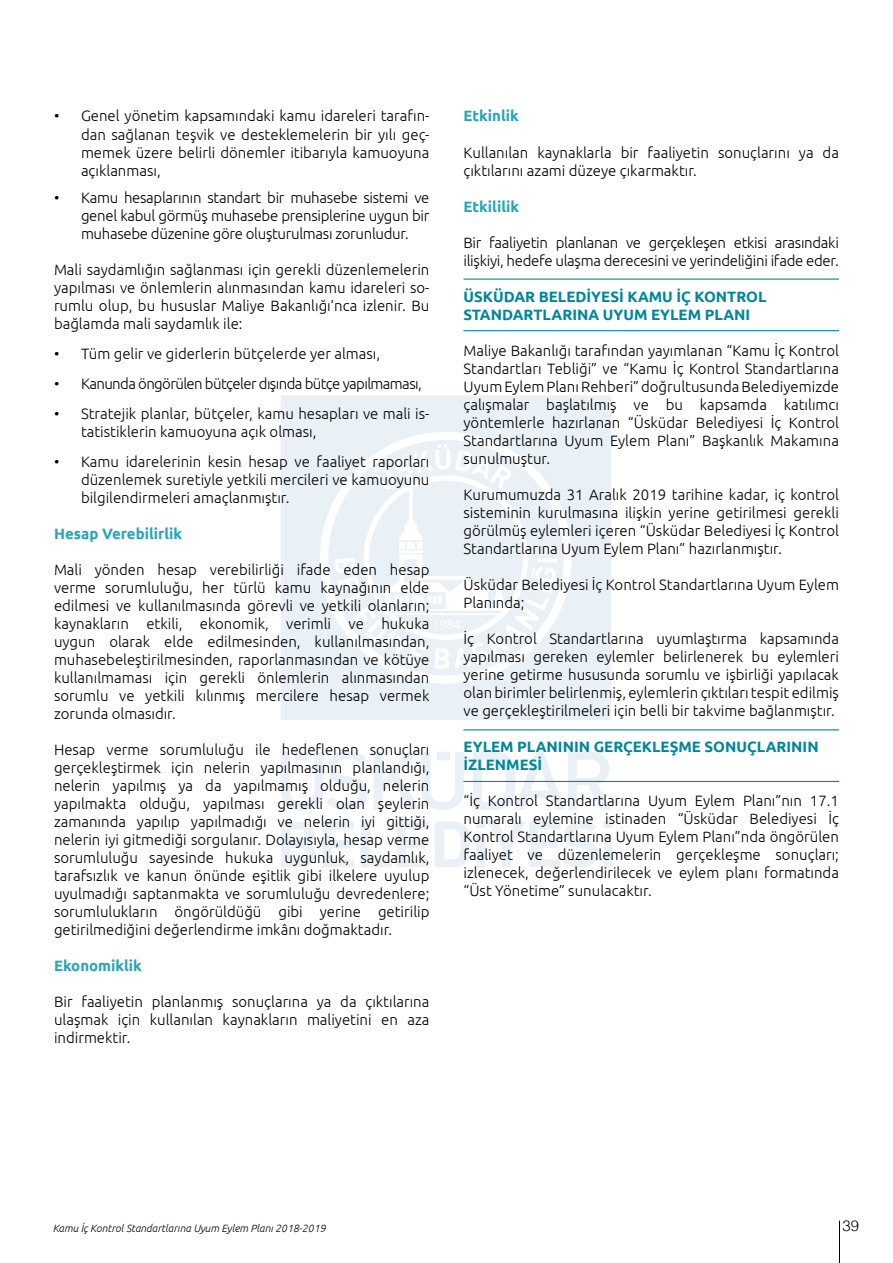
<style>
.page{position:relative;width:893px;height:1263px;background:#fff}
.page>*{position:absolute;margin:0;border:0;box-sizing:border-box;transform-origin:0 0}
.t1{font:300 15px/18px "Ubuntu";color:#000;text-align:justify}
.t2{font:300 15px/18px "Ubuntu";letter-spacing:-.02em;color:#000}
.t3{font:700 15px/18px "Ubuntu";color:#00869a}
.t4{font:300 15px "Ubuntu";letter-spacing:-.04em;color:#000}
.t5{font:700 15px "Ubuntu";color:#27a6b8}
.t6{font:300 15px "Helvetica";color:#000}
.t7{font:italic 300 10.5px "Ubuntu";color:#000}
</style>
<div class="page">
<hr style="left:839px;top:1221px;width:1px;height:42px;background:#000">
<div style="left:281px;top:395px;width:330px;height:325px;background:#e9f0f6"></div>
<svg style="left:328px;top:440px;width:236px;height:235px;fill:#e9f0f6"></svg>
<svg style="left:281px;top:751px;width:331px;height:116px"></svg>
<hr style="left:463px;top:729px;width:376px;height:1px;background:#00869a">
<hr style="left:463px;top:279px;width:376px;height:1px;background:#00869a">
<hr style="left:463px;top:330px;width:376px;height:1px;background:#00869a">
<hr style="left:463px;top:781px;width:376px;height:1px;background:#00869a">
<p class="t1" style="left:81px;top:107px;width:350px;text-indent:-27px">• Genel yönetim kapsamındaki kamu idareleri tarafın&shy;dan sağlanan teşvik ve desteklemelerin bir yılı geç&shy;memek üzere belirli dönemler itibarıyla kamuoyuna açıklanması,</p>
<p class="t1" style="left:81px;top:188px;width:350px;text-indent:-27px">• Kamu hesaplarının standart bir muhasebe sistemi ve genel kabul görmüş muhasebe prensiplerine uygun bir muhasebe düzenine göre oluşturulması zorunludur.</p>
<p class="t1" style="left:54px;top:260px;width:377px">Mali saydamlığın sağlanması için gerekli düzenlemelerin yapılması ve önlemlerin alınmasından kamu idareleri so&shy;rumlu olup, bu hususlar Maliye Bakanlığı’nca izlenir. Bu bağlamda mali saydamlık ile:</p>
<p class="t1" style="left:54px;top:344px;width:328px">• Tüm gelir ve giderlerin bütçelerde yer alması,</p>
<p class="t4" style="left:54px;top:374px;width:369px">• Kanunda öngörülen bütçeler dışında bütçe yapılmaması,</p>
<p class="t1" style="left:81px;top:404px;width:350px;text-indent:-27px">• Stratejik planlar, bütçeler, kamu hesapları ve mali is&shy;tatistiklerin kamuoyuna açık olması,</p>
<p class="t1" style="left:81px;top:452px;width:350px;text-indent:-27px">• Kamu idarelerinin kesin hesap ve faaliyet raporları düzenlemek suretiyle yetkili mercileri ve kamuoyunu bilgilendirmeleri amaçlanmıştır.</p>
<p class="t5" style="left:54px;top:524px;width:130px">Hesap Verebilirlik</p>
<p class="t1" style="left:54px;top:560px;width:377px">Mali yönden hesap verebilirliği ifade eden hesap verme sorumluluğu, her türlü kamu kaynağının elde edilmesi ve kullanılmasında görevli ve yetkili olanların; kaynakların etkili, ekonomik, verimli ve hukuka uygun olarak elde edilmesinden, kullanılmasından, muhasebeleştirilmesinden, raporlanmasından ve kötüye kullanılmaması için gerekli önlemlerin alınmasından sorumlu ve yetkili kılınmış mercilere hesap vermek zorunda olmasıdır.</p>
<p class="t1" style="left:54px;top:740px;width:377px">Hesap verme sorumluluğu ile hedeflenen sonuçları gerçekleştirmek için nelerin yapılmasının planlandığı, nelerin yapılmış ya da yapılmamış olduğu, nelerin yapılmakta olduğu, yapılması gerekli olan şeylerin zamanında yapılıp yapılmadığı ve nelerin iyi gittiği, nelerin iyi gitmediği sorgulanır. Dolayısıyla, hesap verme sorumluluğu sayesinde hukuka uygunluk, saydamlık, tarafsızlık ve kanun önünde eşitlik gibi ilkelere uyulup uyulmadığı saptanmakta ve sorumluluğu devredenlere; sorumlulukların öngörüldüğü gibi yerine getirilip getirilmediğini değerlendirme imkânı doğmaktadır.</p>
<p class="t5" style="left:54px;top:956px;width:89px">Ekonomiklik</p>
<p class="t1" style="left:54px;top:992px;width:377px">Bir faaliyetin planlanmış sonuçlarına ya da çıktılarına ulaşmak için kullanılan kaynakların maliyetini en aza indirmektir.</p>
<p class="t5" style="left:463px;top:107px;width:57px">Etkinlik</p>
<p class="t1" style="left:463px;top:143px;width:377px">Kullanılan kaynaklarla bir faaliyetin sonuçlarını ya da çıktılarını azami düzeye çıkarmaktır.</p>
<p class="t5" style="left:463px;top:197px;width:57px">Etkililik</p>
<p class="t2" style="left:463px;top:233px;width:377px">Bir faaliyetin planlanan ve gerçekleşen etkisi arasındaki ilişkiyi, hedefe ulaşma derecesini ve yerindeliğini ifade eder.</p>
<p class="t3" style="left:463px;top:287px;width:304px">ÜSKÜDAR BELEDİYESİ KAMU İÇ KONTROL<br>STANDARTLARINA UYUM EYLEM PLANI</p>
<p class="t1" style="left:463px;top:341px;width:377px">Maliye Bakanlığı tarafından yayımlanan “Kamu İç Kontrol Standartları Tebliği” ve “Kamu İç Kontrol Standartlarına Uyum Eylem Planı Rehberi” doğrultusunda Belediyemizde çalışmalar başlatılmış ve bu kapsamda katılımcı yöntemlerle hazırlanan “Üsküdar Belediyesi İç Kontrol Standartlarına Uyum Eylem Planı” Başkanlık Makamına sunulmuştur.</p>
<p class="t1" style="left:463px;top:485px;width:377px">Kurumumuzda 31 Aralık 2019 tarihine kadar, iç kontrol sisteminin kurulmasına ilişkin yerine getirilmesi gerekli görülmüş eylemleri içeren “Üsküdar Belediyesi İç Kontrol Standartlarına Uyum Eylem Planı” hazırlanmıştır.</p>
<p class="t1" style="left:463px;top:575px;width:377px">Üsküdar Belediyesi İç Kontrol Standartlarına Uyum Eylem<br>Planında;</p>
<p class="t1" style="left:463px;top:629px;width:377px">İç Kontrol Standartlarına uyumlaştırma kapsamında yapılması gereken eylemler belirlenerek bu eylemleri yerine getirme hususunda sorumlu ve işbirliği yapılacak olan birimler belirlenmiş, eylemlerin çıktıları tespit edilmiş ve gerçekleştirilmeleri için belli bir takvime bağlanmıştır.</p>
<p class="t3" style="left:463px;top:737px;width:357px">EYLEM PLANININ GERÇEKLEŞME SONUÇLARININ<br>İZLENMESİ</p>
<p class="t1" style="left:463px;top:791px;width:377px">“İç Kontrol Standartlarına Uyum Eylem Planı”nın 17.1 numaralı eylemine istinaden “Üsküdar Belediyesi İç Kontrol Standartlarına Uyum Eylem Planı”nda öngörülen faaliyet ve düzenlemelerin gerçekleşme sonuçları; izlenecek, değerlendirilecek ve eylem planı formatında “Üst Yönetime” sunulacaktır.</p>
<p class="t7" style="left:53px;top:1222px;width:274px">Kamu İç Kontrol Standartlarına Uyum Eylem Planı 2018-2019</p>
<p class="t6" style="left:843px;top:1213px;width:18px">39</p>
</div>
